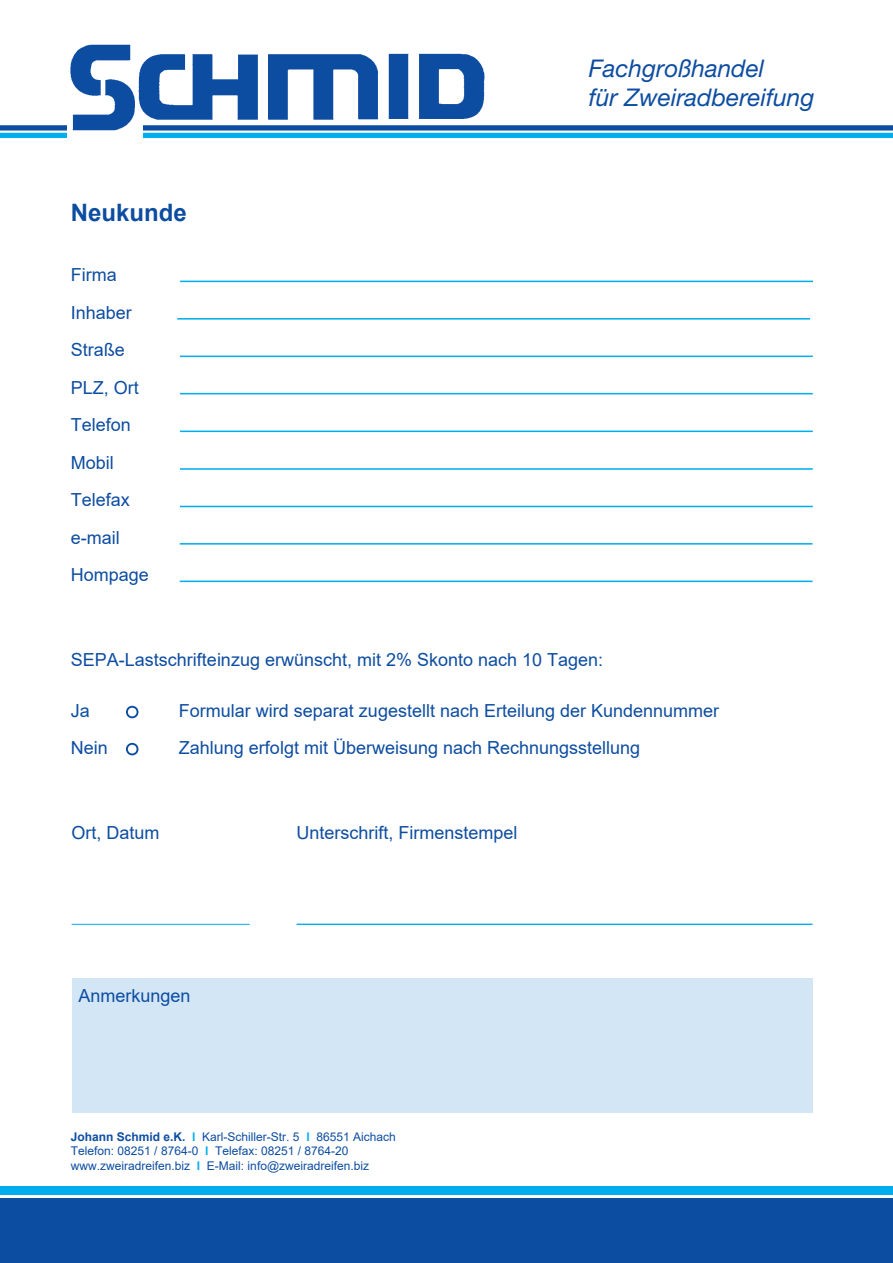
<style>
.page{position:relative;width:893px;height:1263px;background:#fff}
.page>*{position:absolute;margin:0;border:0;box-sizing:border-box;transform-origin:0 0}
.t1{font:51px/37px "Arial";color:#0d4da1}
.t2{font:italic 24.45px/29.2px "Helvetica Neue";color:#0d4da1}
.t3{font:700 24px "Arial";color:#0d4da1}
.t4{font:18px/37.5px "Arial";color:#0d4da1}
.t5{font:12px/14.4px "Arial";color:#0d4da1}
.s1{font-weight:700}
.s2{font-weight:700;color:#00aeef}
</style>
<div class="page">
<div style="left:0;top:125px;width:893px;height:6px;background:#0d4da1"></div>
<div style="left:0;top:133px;width:893px;height:5px;background:#00aeef"></div>
<div style="left:68px;top:122px;width:75px;height:22px;background:#fff"></div>
<img style="left:65px;top:44px;width:423px;height:90px">
<div style="left:0;top:1198px;width:893px;height:65px;background:#0d4da1"></div>
<div style="left:0;top:1186px;width:893px;height:9px;background:#00aeef"></div>
<hr style="left:180px;top:281px;width:633px;height:1px;background:#00aeef">
<hr style="left:177px;top:318px;width:633px;height:2px;background:#00aeef">
<hr style="left:180px;top:356px;width:633px;height:1px;background:#00aeef">
<hr style="left:180px;top:393px;width:633px;height:1px;background:#00aeef">
<hr style="left:180px;top:431px;width:633px;height:1px;background:#00aeef">
<hr style="left:180px;top:468px;width:633px;height:2px;background:#00aeef">
<hr style="left:180px;top:506px;width:633px;height:1px;background:#00aeef">
<hr style="left:180px;top:543px;width:633px;height:2px;background:#00aeef">
<hr style="left:180px;top:580px;width:632px;height:2px;background:#00aeef">
<hr style="left:72px;top:924px;width:178px;height:1px;background:#00aeef">
<hr style="left:297px;top:924px;width:515px;height:1px;background:#00aeef">
<div style="left:72px;top:978px;width:740px;height:135px;background:#d3e6f6"></div>
<h3 class="t3" style="left:71px;top:195px;width:118px">Neukunde</h3>
<p class="t4" style="left:71px;top:256px;width:80px">Firma<br>Inhaber<br>Straße<br>PLZ, Ort<br>Telefon<br>Mobil<br>Telefax e-mail<br>Hompage</p>
<h2 class="t2" style="left:589px;top:53px;width:227px">Fachgroßhandel<br>für Zweiradbereifung</h2>
<p class="t4" style="left:71px;top:641px;width:534px">SEPA-Lastschrifteinzug erwünscht, mit 2% Skonto nach 10 Tagen:</p>
<p class="t4" style="left:71px;top:691px;width:21px">Ja</p>
<p class="t4" style="left:179px;top:691px;width:542px">Formular wird separat zugestellt nach Erteilung der Kundennummer</p>
<p class="t4" style="left:71px;top:729px;width:39px">Nein</p>
<p class="t4" style="left:179px;top:729px;width:463px">Zahlung erfolgt mit Überweisung nach Rechnungsstellung</p>
<h1 class="t1" style="left:123px;top:692px;width:20px">◦ ◦</h1>
<p class="t4" style="left:72px;top:814px;width:90px">Ort, Datum</p>
<p class="t4" style="left:297px;top:814px;width:223px">Unterschrift, Firmenstempel</p>
<p class="t4" style="left:79px;top:976px;width:114px">Anmerkungen</p>
<p class="t5" style="left:71px;top:1129px;width:326px"><span class="s1">Johann Schmid e.K.</span> <span class="s2">l</span> Karl-Schiller-Str. 5 <span class="s2">l</span> 86551 Aichach<br>Telefon: 08251 / 8764-0 <span class="s2">l</span> Telefax: 08251 / 8764-20 www.zweiradreifen.biz <span class="s2">l</span> E-Mail: info@zweiradreifen.biz</p>
</div>
